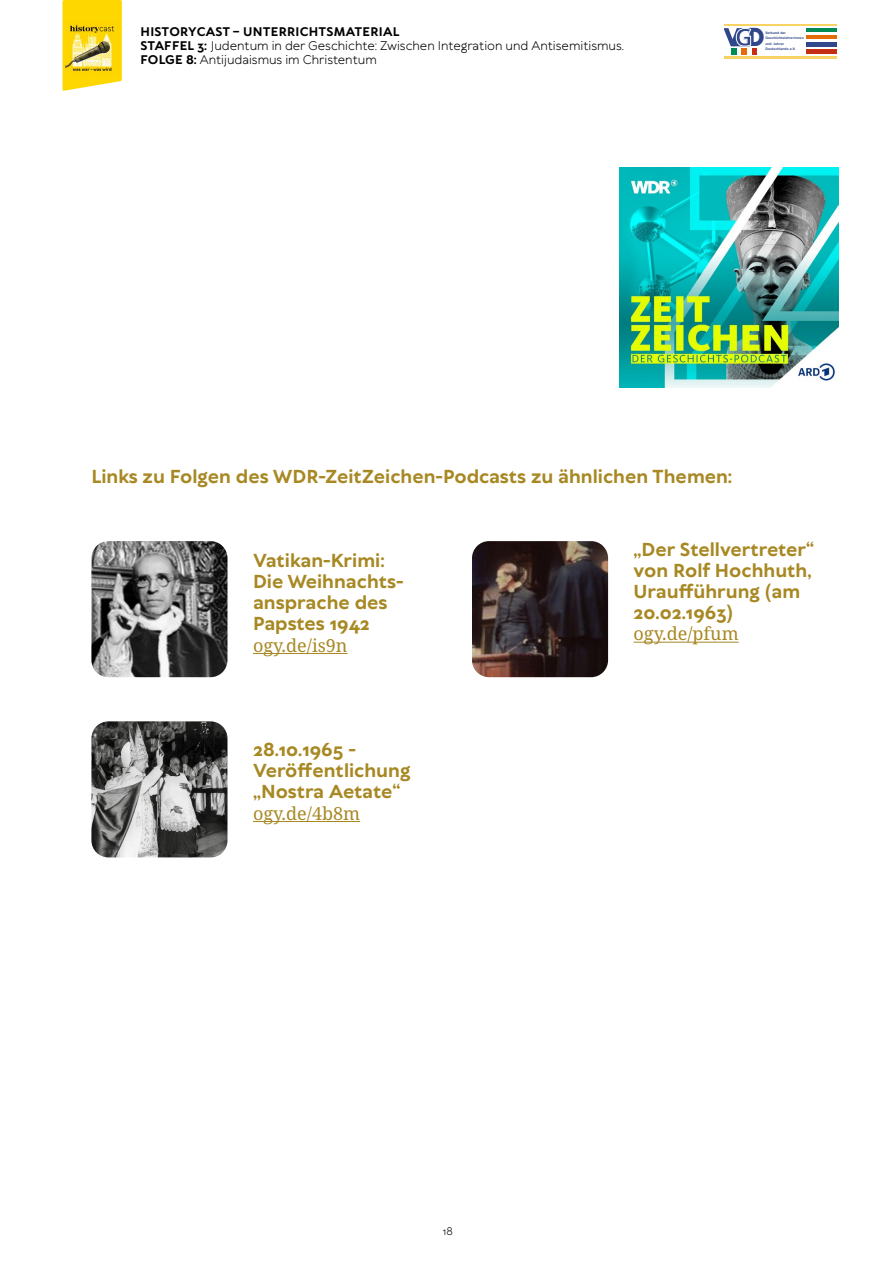
<style>
.page{position:relative;width:893px;height:1263px;background:#fff}
.page>*{position:absolute;margin:0;border:0;box-sizing:border-box;transform-origin:0 0}
.t1{font:700 24.15px "Open Sans";color:#30488b}
.t2{font:700 18px/21px "TT Wellingtons";color:#a78823}
.t3{font:18px "Noto Serif";color:#a78823}
.t4{font:12px/14.4px "TT Wellingtons";color:#000}
.t5{font:10.5px "TT Wellingtons";color:#000}
.t6{font:700 3.45px/5.4px "Helvetica Neue";letter-spacing:.025em;color:#30488b}
.s1{font-weight:700}
.s2{font-family:"Futura"}
</style>
<div class="page">
<svg style="left:62px;top:0;width:60px;height:91px;background:#fedc21"></svg>
<img style="left:66px;top:22px;width:53px;height:52px">
<img style="left:806px;top:28px;width:31px;height:4px">
<img style="left:806px;top:35px;width:31px;height:4px">
<img style="left:806px;top:43px;width:31px;height:3px">
<img style="left:806px;top:50px;width:31px;height:3px">
<img style="left:725px;top:24px;width:112px;height:1px">
<img style="left:725px;top:57px;width:112px;height:1px">
<svg style="left:725px;top:28px;width:32px;height:27px"></svg>
<img style="left:619px;top:168px;width:220px;height:220px">
<hr style="left:253px;top:653px;width:95px;height:1px;background:#a78823">
<hr style="left:253px;top:821px;width:107px;height:1px;background:#a78823">
<hr style="left:634px;top:642px;width:105px;height:1px;background:#a78823">
<img style="left:91px;top:541px;width:136px;height:136px">
<img style="left:91px;top:721px;width:136px;height:136px">
<img style="left:472px;top:541px;width:136px;height:136px">
<p class="t4" style="left:141px;top:24px;width:485px"><span class="s1">HISTORYCAST – UNTERRICHTSMATERIAL<br>STAFFEL 3:</span> Judentum in der Geschichte: Zwischen Integration und Antisemitismus.<br><span class="s1">FOLGE 8:</span> Antijudaismus im Christentum</p>
<h1 class="t1" style="left:735px;top:20px;width:31px">G<span class="s2">D</span></h1>
<p class="t6" style="left:765px;top:30px;width:40px">Verband der<br>Geschichtslehrerinnen und -lehrer<br>Deutschlands e.V.</p>
<p class="t2" style="left:91px;top:466px;width:642px">Links zu Folgen des WDR-ZeitZeichen-Podcasts zu ähnlichen Themen:</p>
<p class="t2" style="left:253px;top:550px;width:152px">Vatikan-Krimi:<br>Die Weihnachts&shy;ansprache des<br>Papstes 1942</p>
<p class="t3" style="left:253px;top:633px;width:96px">ogy.de/is9n</p>
<p class="t2" style="left:253px;top:739px;width:159px">28.10.1965 -<br>Veröffentlichung „Nostra Aetate“</p>
<p class="t3" style="left:253px;top:801px;width:109px">ogy.de/4b8m</p>
<p class="t5" style="left:443px;top:1224px;width:11px">18</p>
<p class="t2" style="left:634px;top:539px;width:182px">„Der Stellvertreter“ von Rolf Hochhuth,<br>Uraufführung (am<br>20.02.1963)</p>
<p class="t3" style="left:634px;top:621px;width:107px">ogy.de/pfum</p>
</div>
